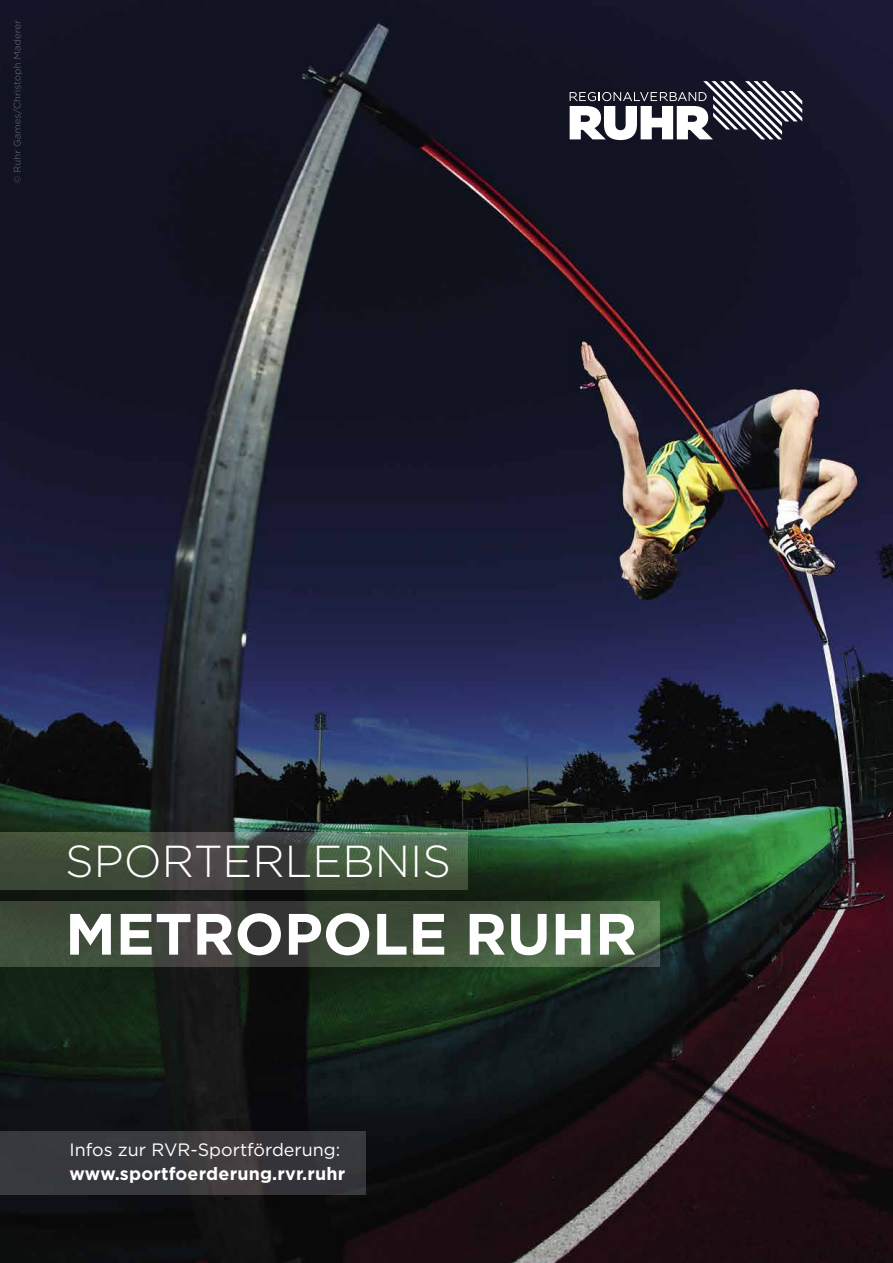
<style>
.page{position:relative;width:893px;height:1263px;background:#fff}
.page>*{position:absolute;margin:0;border:0;box-sizing:border-box;transform-origin:0 0}
.t1{font:700 58.2px "Gotham";color:#fff}
.t2{font:300 44.7px "Gotham";color:#fff}
.t3{font:700 17.85px "Gotham";letter-spacing:.01em;color:#fff}
.t4{font:17.85px "Gotham";color:#fff}
</style>
<div class="page">
<img style="left:0;top:0;width:893px;height:1263px">
<img style="left:0;top:832px;width:468px;height:58px">
<img style="left:0;top:902px;width:660px;height:65px">
<img style="left:0;top:1131px;width:366px;height:64px">
<svg style="left:570px;top:81px;width:232px;height:59px"></svg>
<img style="left:13px;top:20px;width:9px;height:163px">
<svg style="left:886px;top:0;width:7px;height:3px"></svg>
<svg style="left:886px;top:1257px;width:7px;height:6px"></svg>
<h2 class="t2" style="left:65px;top:833px;width:387px">SPORTERLEBNIS</h2>
<h1 class="t1" style="left:65px;top:895px;width:573px">METROPOLE RUHR</h1>
<p class="t4" style="left:69px;top:1139px;width:272px">Infos zur RVR-Sportförderung:</p>
<p class="t3" style="left:69px;top:1162px;width:277px">www.sportfoerderung.rvr.ruhr</p>
</div>
